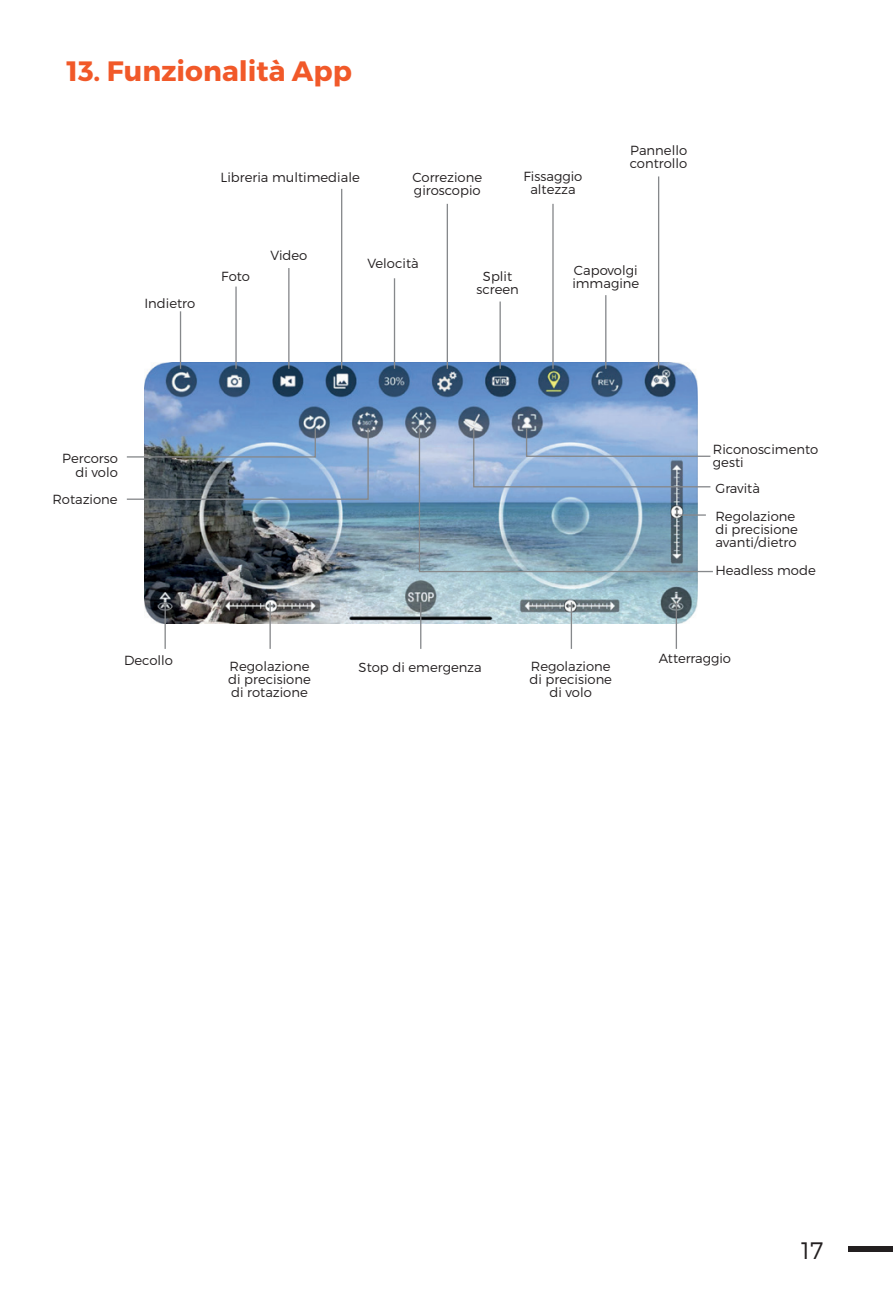
<style>
.page{position:relative;width:893px;height:1290px;background:#fff}
.page>*{position:absolute;margin:0;border:0;box-sizing:border-box;transform-origin:0 0}
.t1{font:700 28px "Montserrat";color:#f15929}
.t2{font:300 23.8px "Montserrat";color:#231f20}
.t3{font:300 13.3px/13.3px "Montserrat";color:#231f20}
</style>
<div class="page">
<div style="left:849px;top:1247px;width:44px;height:5px;background:#231f20"></div>
<img style="left:144px;top:362px;width:553px;height:261px">
<hr style="left:180px;top:311px;width:1px;height:58px;background:#86888b">
<hr style="left:341px;top:189px;width:1px;height:180px;background:#86888b">
<svg style="left:126px;top:427px;width:243px;height:73px;background:#7d97b4"></svg>
<svg style="left:418px;top:427px;width:295px;height:146px;background:#8aa9c5"></svg>
<hr style="left:447px;top:204px;width:1px;height:165px;background:#86888b">
<hr style="left:552px;top:204px;width:2px;height:165px;background:#86888b">
<hr style="left:605px;top:295px;width:1px;height:74px;background:#86888b">
<hr style="left:658px;top:176px;width:1px;height:193px;background:#86888b">
<hr style="left:288px;top:268px;width:1px;height:101px;background:#86888b">
<hr style="left:394px;top:278px;width:1px;height:91px;background:#86888b">
<hr style="left:420px;top:602px;width:1px;height:47px;background:#86888b">
<hr style="left:571px;top:602px;width:1px;height:47px;background:#86888b">
<hr style="left:269px;top:602px;width:2px;height:47px;background:#86888b">
<hr style="left:165px;top:602px;width:1px;height:47px;background:#86888b">
<hr style="left:679px;top:514px;width:27px;height:2px;background:#86888b">
<hr style="left:676px;top:602px;width:1px;height:47px;background:#86888b">
<hr style="left:499px;top:301px;width:2px;height:68px;background:#86888b">
<hr style="left:235px;top:287px;width:2px;height:82px;background:#86888b">
<h1 class="t1" style="left:66px;top:54px;width:287px">13. Funzionalità App</h1>
<p class="t3" style="left:144px;top:296px;width:52px">Indietro</p>
<p class="t3" style="left:221px;top:170px;width:141px">Libreria multimediale</p>
<p class="t3" style="left:413px;top:170px;width:71px">Correzione giroscopio</p>
<p class="t3" style="left:523px;top:170px;width:60px;text-align:center">Fissaggio altezza</p>
<p class="t3" style="left:630px;top:143px;width:59px">Pannello controllo</p>
<p class="t3" style="left:221px;top:269px;width:30px">Foto</p>
<p class="t3" style="left:270px;top:249px;width:39px">Video</p>
<p class="t3" style="left:367px;top:257px;width:53px">Velocità</p>
<p class="t3" style="left:476px;top:269px;width:44px;text-align:center">Split screen</p>
<p class="t3" style="left:572px;top:263px;width:68px">Capovolgi immagine</p>
<p class="t3" style="left:62px;top:452px;width:57px;text-align:right">Percorso di volo</p>
<p class="t3" style="left:52px;top:493px;width:67px">Rotazione</p>
<p class="t3" style="left:713px;top:442px;width:107px">Riconoscimento gesti</p>
<p class="t3" style="left:715px;top:474px;width:81px;line-height:27.7px">Gravità<br>Regolazione</p>
<p class="t3" style="left:715px;top:522px;width:84px">di precisione avanti/dietro</p>
<p class="t3" style="left:715px;top:563px;width:102px">Headless mode</p>
<p class="t3" style="left:124px;top:653px;width:50px">Decollo</p>
<p class="t3" style="left:228px;top:659px;width:84px;text-align:justify">Regolazione di precisione di rotazione</p>
<p class="t3" style="left:359px;top:661px;width:124px">Stop di emergenza</p>
<p class="t3" style="left:529px;top:659px;width:84px;text-align:center">Regolazione di precisione di volo</p>
<p class="t3" style="left:659px;top:652px;width:74px">Atterraggio</p>
<h2 class="t2" style="left:801px;top:1236px;width:24px">17</h2>
</div>
